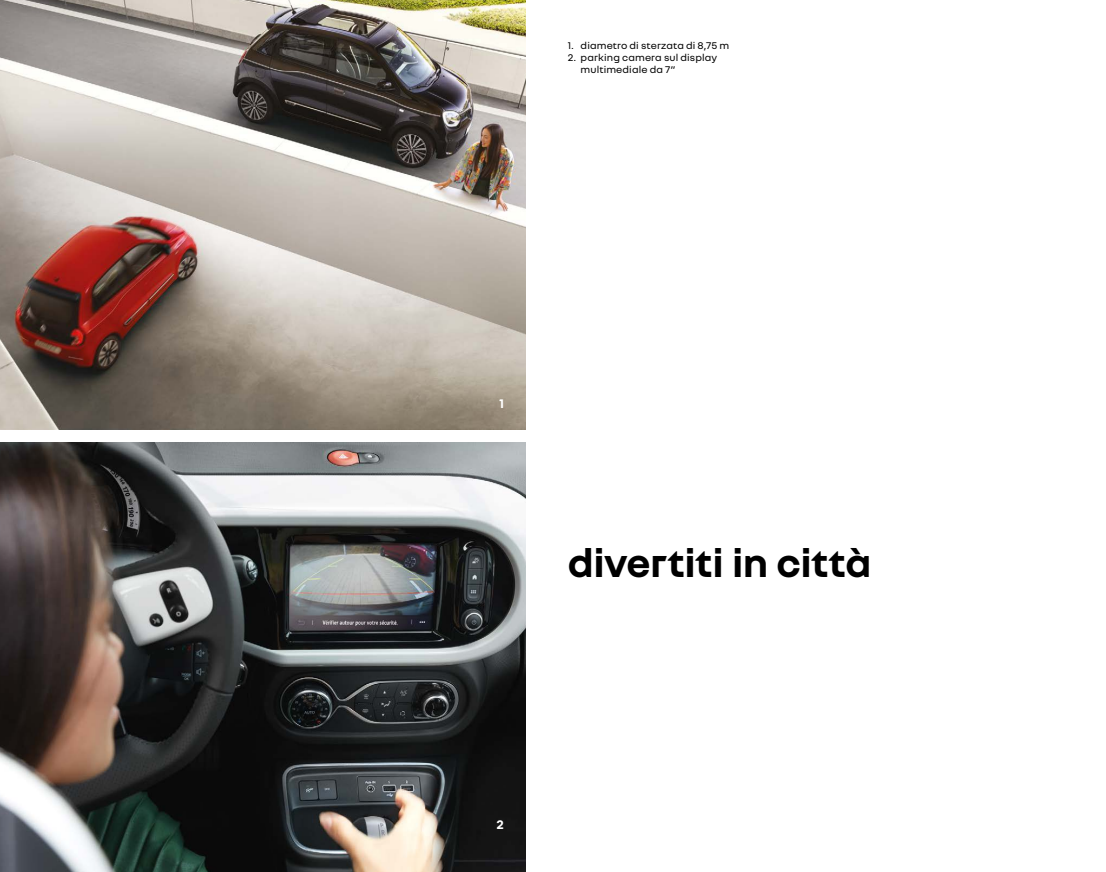
<style>
.page{position:relative;width:1106px;height:872px;background:#fff}
.page>*{position:absolute;margin:0;border:0;box-sizing:border-box;transform-origin:0 0}
.t1{font:700 42px "Nouvel R";letter-spacing:-.015em;color:#000}
.t2{font:700 13.5px "Nouvel R";color:#fff}
.t3{font:10.5px/12px "Nouvel R";letter-spacing:.01em;color:#000}
</style>
<div class="page">
<img style="left:0;top:0;width:525px;height:429px">
<img style="left:0;top:442px;width:525px;height:430px">
<p class="t3" style="left:568px;top:39px;width:163px">1. diametro di sterzata di 8,75 m</p>
<p class="t3" style="left:580px;top:51px;width:138px;text-indent:-13px">2. parking camera sul display multimediale da 7”</p>
<p class="t2" style="left:499px;top:395px;width:6px">1</p>
<h1 class="t1" style="left:568px;top:536px;width:305px">divertiti in città</h1>
<p class="t2" style="left:496px;top:816px;width:9px">2</p>
</div>
